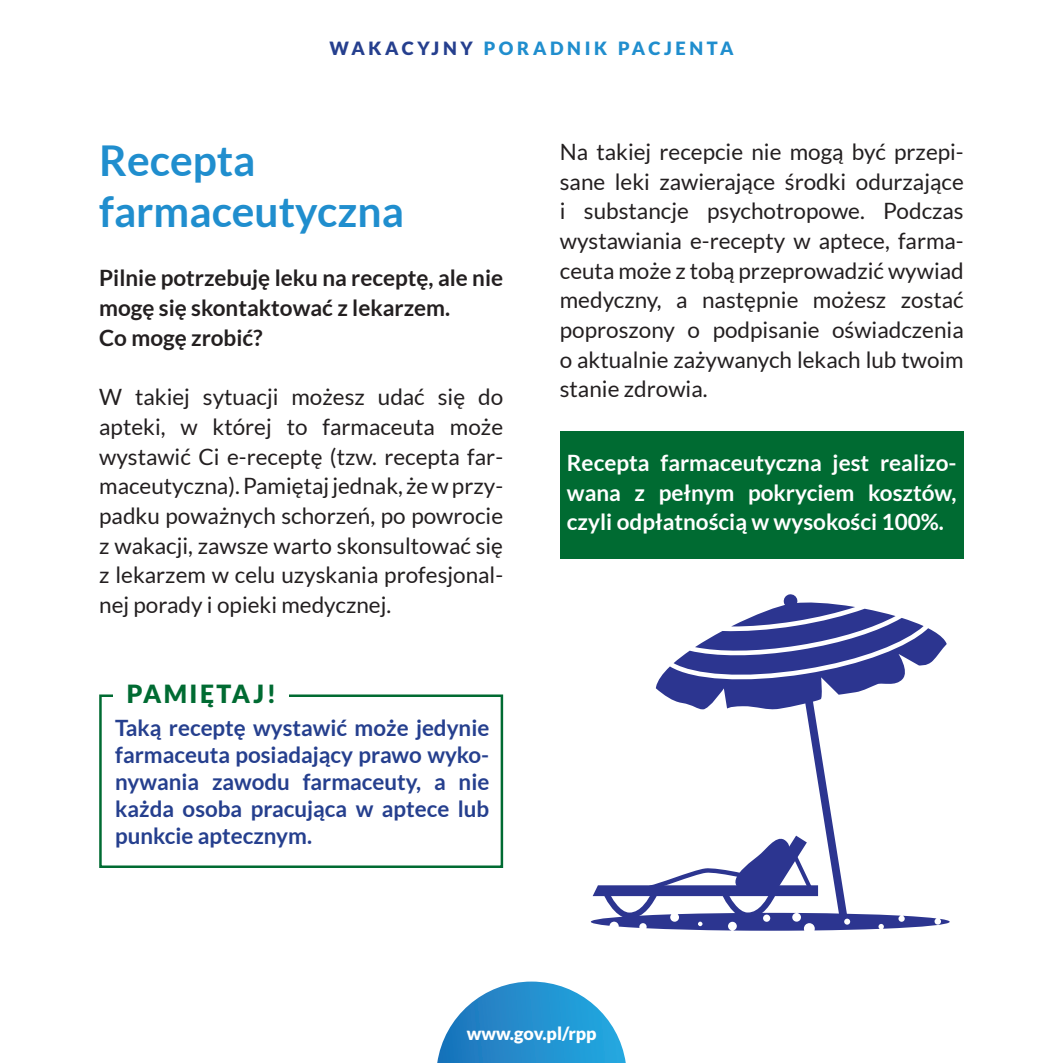
<style>
.page{position:relative;width:1063px;height:1063px;background:#fff}
.page>*{position:absolute;margin:0;border:0;box-sizing:border-box;transform-origin:0 0}
.t1{font:700 42.5px/51px "Lato";color:#208ece}
.t2{font:900 25px "Lato";letter-spacing:.1em;color:#006b32}
.t3{font:22.5px/29.8px "Lato";color:#231f20;text-align:justify}
.t4{font:700 22.5px/27px "Lato";color:#253f8e;text-align:justify}
.t5{font:700 22.5px/29.8px "Lato";color:#fff;text-align:justify}
.t6{font:700 22.5px/29.8px "Lato";color:#231f20}
.t7{font:900 18.25px "Lato";letter-spacing:.2em;color:#208ece}
.t8{font:900 18px "Lato";color:#fff}
.s1{color:#253f8e}
</style>
<div class="page">
<svg style="left:437px;top:982px;width:189px;height:81px"></svg>
<div style="left:560px;top:431px;width:404px;height:128px;background:#006b32"></div>
<svg style="left:783px;top:594px;width:15px;height:14px"></svg>
<svg style="left:591px;top:601px;width:359px;height:330px"></svg>
<div style="left:99px;top:694px;width:404px;height:174px;border:2px solid #006b32"></div>
<div style="left:114px;top:681px;width:175px;height:30px;background:#fff"></div>
<p class="t7" style="left:329px;top:37px;width:406px"><span class="s1">WAKACYJNY</span> PORADNIK PACJENTA</p>
<h1 class="t1" style="left:99px;top:134px;width:306px">Recepta farmaceutyczna</h1>
<p class="t6" style="left:99px;top:263px;width:405px">Pilnie potrzebuję leku na receptę, ale nie mogę się skontaktować z lekarzem.<br>Co mogę zrobić?</p>
<p class="t3" style="left:99px;top:382px;width:405px">W takiej sytuacji możesz udać się do apteki, w której to farmaceuta może wystawić Ci e-receptę (tzw. recepta far&shy;maceutyczna). Pamiętaj jednak, że w przy&shy;padku poważnych schorzeń, po powrocie z wakacji, zawsze warto skonsultować się z lekarzem w celu uzyskania profesjonal&shy;nej porady i opieki medycznej.</p>
<p class="t2" style="left:127px;top:679px;width:151px">PAMIĘTAJ!</p>
<p class="t4" style="left:115px;top:714px;width:376px">Taką receptę wystawić może jedynie farmaceuta posiadający prawo wyko&shy;nywania zawodu farmaceuty, a nie każda osoba pracująca w aptece lub punkcie aptecznym.</p>
<p class="t3" style="left:560px;top:137px;width:405px">Na takiej recepcie nie mogą być przepi&shy;sane leki zawierające środki odurzające i substancje psychotropowe. Podczas wystawiania e-recepty w aptece, farma&shy;ceuta może z tobą przeprowadzić wywiad medyczny, a następnie możesz zostać poproszony o podpisanie oświadczenia o aktualnie zażywanych lekach lub twoim stanie zdrowia.</p>
<p class="t5" style="left:567px;top:448px;width:391px">Recepta farmaceutyczna jest realizo&shy;wana z pełnym pokryciem kosztów, czyli odpłatnością w wysokości 100%.</p>
<p class="t8" style="left:467px;top:1022px;width:131px">WWW.GOV.PL/RPP</p>
</div>
